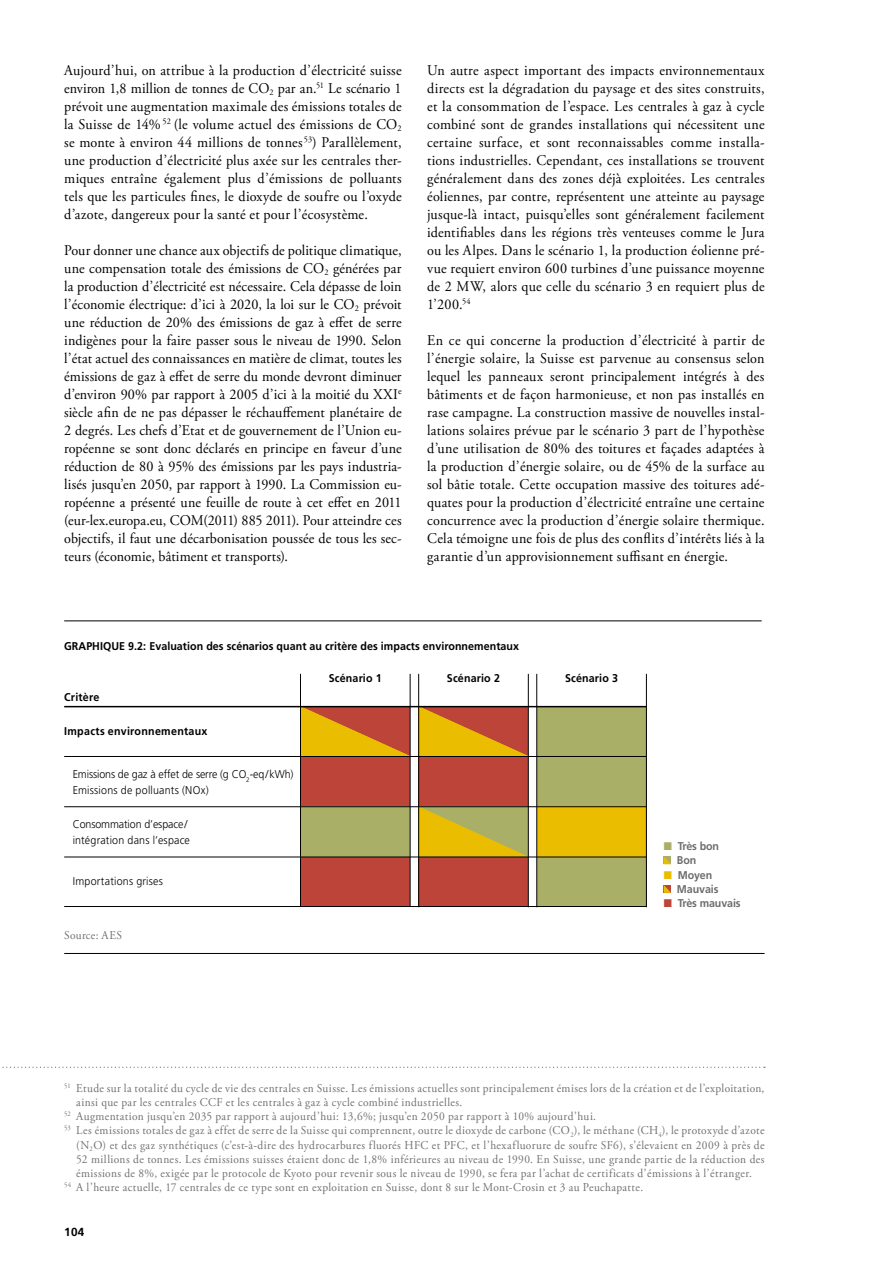
<style>
.page{position:relative;width:893px;height:1263px;background:#fff}
.page>*{position:absolute;margin:0;border:0;box-sizing:border-box;transform-origin:0 0}
.t1{font:14.85px/18px "Adobe Garamond Pro";letter-spacing:.01em;color:#000;text-align:justify;scale:.95 1}
.t2{font:12px "Adobe Garamond Pro";letter-spacing:.035em;color:#707172;scale:.95 1}
.t3{font:700 11.7px "Frutiger LT Std";color:#000}
.t4{font:700 11.25px "Frutiger LT Std";letter-spacing:.005em;color:#000;scale:.95 1}
.t5{font:300 11.25px/15.8px "Frutiger LT Std";letter-spacing:-.01em;color:#000;scale:.95 1}
.t6{font:300 11.25px/15.8px "Frutiger LT Std";letter-spacing:.015em;color:#000;scale:.95 1}
.t7{font:700 11.25px/14.2px "Frutiger LT Std";letter-spacing:-.01em;color:#6f6c70;scale:.95 1}
.t8{font:700 11.25px "Frutiger LT Std";letter-spacing:.025em;color:#000;scale:.95 1}
.s1{color:#a9af67}
.s2{color:#ebbd00}
.s3{color:#bc4439}
</style>
<div class="page">
<svg style="left:2px;top:1067px;width:763px;height:1px"></svg>
<hr style="left:64px;top:620px;width:698px;height:1px;background:#000">
<hr style="left:64px;top:953px;width:701px;height:1px;background:#000">
<svg style="left:664px;top:856px;width:7px;height:8px"></svg>
<svg style="left:664px;top:885px;width:7px;height:8px"></svg>
<div style="left:419px;top:706px;width:109px;height:201px;background:#bc4439"></div>
<div style="left:300px;top:706px;width:110px;height:100px;background:#bc4439"></div>
<div style="left:300px;top:857px;width:110px;height:50px;background:#bc4439"></div>
<div style="left:300px;top:806px;width:110px;height:50px;background:#a9af67"></div>
<svg style="left:419px;top:807px;width:109px;height:49px;background:#c8b432"></svg>
<svg style="left:419px;top:707px;width:109px;height:49px"></svg>
<svg style="left:301px;top:707px;width:109px;height:49px"></svg>
<div style="left:537px;top:706px;width:109px;height:201px;background:#a9af67"></div>
<div style="left:537px;top:806px;width:109px;height:50px;background:#ebbd00"></div>
<hr style="left:64px;top:706px;width:582px;height:1px;background:#000">
<hr style="left:64px;top:756px;width:582px;height:1px;background:#000">
<hr style="left:64px;top:806px;width:582px;height:1px;background:#000">
<hr style="left:64px;top:857px;width:582px;height:1px;background:#000">
<hr style="left:64px;top:906px;width:582px;height:1px;background:#000">
<hr style="left:300px;top:674px;width:1px;height:232px;background:#000">
<hr style="left:410px;top:674px;width:1px;height:232px;background:#000">
<hr style="left:418px;top:674px;width:1px;height:233px;background:#000">
<hr style="left:528px;top:674px;width:1px;height:233px;background:#000">
<hr style="left:536px;top:674px;width:1px;height:233px;background:#000">
<hr style="left:646px;top:674px;width:1px;height:233px;background:#000">
<p class="t1" style="left:64px;top:62px;width:357px">Aujourd’hui, on attribue à la production d’électricité suisse environ 1,8 million de tonnes de CO<sub>2</sub> par an.<sup>51</sup> Le scénario 1 prévoit une augmentation maximale des émissions totales de la Suisse de 14% <sup>52</sup> (le volume actuel des émissions de CO<sub>2 </sub>se monte à environ 44 millions de tonnes <sup>53</sup>) Parallèlement, une production d’électricité plus axée sur les centrales ther&shy;miques entraîne également plus d’émissions de polluants tels que les particules fines, le dioxyde de soufre ou l’oxyde d’azote, dangereux pour la santé et pour l’écosystème.</p>
<p class="t1" style="left:64px;top:242px;width:357px">Pour donner une chance aux objectifs de politique climatique, une compensation totale des émissions de CO<sub>2</sub> générées par la production d’électricité est nécessaire. Cela dépasse de loin l’économie électrique: d’ici à 2020, la loi sur le CO<sub>2</sub> prévoit une réduction de 20% des émissions de gaz à effet de serre indigènes pour la faire passer sous le niveau de 1990. Selon l’état actuel des connaissances en matière de climat, toutes les émissions de gaz à effet de serre du monde devront diminuer d’environ 90% par rapport à 2005 d’ici à la moitié du XXI<sup>e </sup>siècle afin de ne pas dépasser le réchauffement planétaire de 2 degrés. Les chefs d’Etat et de gouvernement de l’Union eu&shy;ropéenne se sont donc déclarés en principe en faveur d’une réduction de 80 à 95% des émissions par les pays industria&shy;lisés jusqu’en 2050, par rapport à 1990. La Commission eu&shy;ropéenne a présenté une feuille de route à cet effet en 2011 (eur-lex.europa.eu, COM(2011) 885 2011). Pour atteindre ces objectifs, il faut une décarbonisation poussée de tous les sec&shy;teurs (économie, bâtiment et transports).</p>
<p class="t1" style="left:427px;top:62px;width:357px">Un autre aspect important des impacts environnementaux directs est la dégradation du paysage et des sites construits, et la consommation de l’espace. Les centrales à gaz à cycle combiné sont de grandes installations qui nécessitent une certaine surface, et sont reconnaissables comme installa&shy;tions industrielles. Cependant, ces installations se trouvent généralement dans des zones déjà exploitées. Les centrales éoliennes, par contre, représentent une atteinte au paysage jusque-là intact, puisqu’elles sont généralement facilement identifiables dans les régions très venteuses comme le Jura ou les Alpes. Dans le scénario 1, la production éolienne pré&shy;vue requiert environ 600 turbines d’une puissance moyenne de 2 MW, alors que celle du scénario 3 en requiert plus de 1’200.<sup>54</sup></p>
<p class="t1" style="left:427px;top:332px;width:357px">En ce qui concerne la production d’électricité à partir de l’énergie solaire, la Suisse est parvenue au consensus selon lequel les panneaux seront principalement intégrés à des bâtiments et de façon harmonieuse, et non pas installés en rase campagne. La construction massive de nouvelles instal&shy;lations solaires prévue par le scénario 3 part de l’hypothèse d’une utilisation de 80% des toitures et façades adaptées à la production d’énergie solaire, ou de 45% de la surface au sol bâtie totale. Cette occupation massive des toitures adé&shy;quates pour la production d’électricité entraîne une certaine concurrence avec la production d’énergie solaire thermique.<br>Cela témoigne une fois de plus des conflits d’intérêts liés à la garantie d’un approvisionnement suffisant en énergie.</p>
<p class="t4" style="left:64px;top:639px;width:16px">Graphique</p>
<p class="t4" style="left:128px;top:639px;width:413px">9.2: Evaluation des scénarios quant au critère des impacts environnementaux</p>
<p class="t8" style="left:64px;top:690px;width:39px">Critère</p>
<p class="t8" style="left:64px;top:724px;width:152px">Impacts environnementaux</p>
<p class="t5" style="left:73px;top:766px;width:234px">Emissions de gaz à effet de serre (g CO<sub>2</sub>-eq/kWh)<br>Emissions de polluants (NOx)</p>
<p class="t6" style="left:73px;top:817px;width:125px">Consommation d’espace/ intégration dans l’espace</p>
<p class="t6" style="left:73px;top:873px;width:97px">Importations grises</p>
<p class="t2" style="left:64px;top:928px;width:63px">Source: AES</p>
<p class="t4" style="left:329px;top:672px;width:57px">Scénario 1</p>
<p class="t4" style="left:447px;top:672px;width:57px">Scénario 2</p>
<p class="t4" style="left:565px;top:672px;width:57px">Scénario 3</p>
<p class="t7" style="left:677px;top:839px;width:46px;text-indent:-13px"><span class="s1">■</span> Très bon<br>Bon</p>
<p class="t7" style="left:677px;top:867px;width:45px;text-indent:-13px"><span class="s2">■</span> Moyen<br>Mauvais</p>
<p class="t7" style="left:664px;top:896px;width:83px"><span class="s3">■</span> Très mauvais</p>
<p class="t2" style="left:64px;top:1080px;width:739px"><sup>51</sup> Etude sur la totalité du cycle de vie des centrales en Suisse. Les émissions actuelles sont principalement émises lors de la création et de l’exploitation,</p>
<p class="t2" style="left:76px;top:1095px;width:408px">ainsi que par les centrales CCF et les centrales à gaz à cycle combiné industrielles.</p>
<p class="t2" style="left:64px;top:1109px;width:561px"><sup>52</sup> Augmentation jusqu’en 2035 par rapport à aujourd’hui: 13,6%; jusqu’en 2050 par rapport à 10% aujourd’hui.</p>
<p class="t2" style="left:64px;top:1123px;width:739px"><sup>53</sup> Les émissions totales de gaz à effet de serre de la Suisse qui comprennent, outre le dioxyde de carbone (CO<sub>2</sub>), le méthane (CH<sub>4</sub>), le protoxyde d’azote</p>
<p class="t2" style="left:76px;top:1137px;width:726px">(N<sub>2</sub>O) et des gaz synthétiques (c’est-à-dire des hydrocarbures fluorés HFC et PFC, et l’hexafluorure de soufre SF6), s’élevaient en 2009 à près de</p>
<p class="t2" style="left:76px;top:1152px;width:726px">52 millions de tonnes. Les émissions suisses étaient donc de 1,8% inférieures au niveau de 1990. En Suisse, une grande partie de la réduction des</p>
<p class="t2" style="left:76px;top:1166px;width:713px">émissions de 8%, exigée par le protocole de Kyoto pour revenir sous le niveau de 1990, se fera par l’achat de certificats d’émissions à l’étranger.</p>
<p class="t2" style="left:64px;top:1180px;width:611px"><sup>54</sup> A l’heure actuelle, 17 centrales de ce type sont en exploitation en Suisse, dont 8 sur le Mont-Crosin et 3 au Peuchapatte.</p>
<p class="t3" style="left:64px;top:1224px;width:22px">104</p>
</div>
